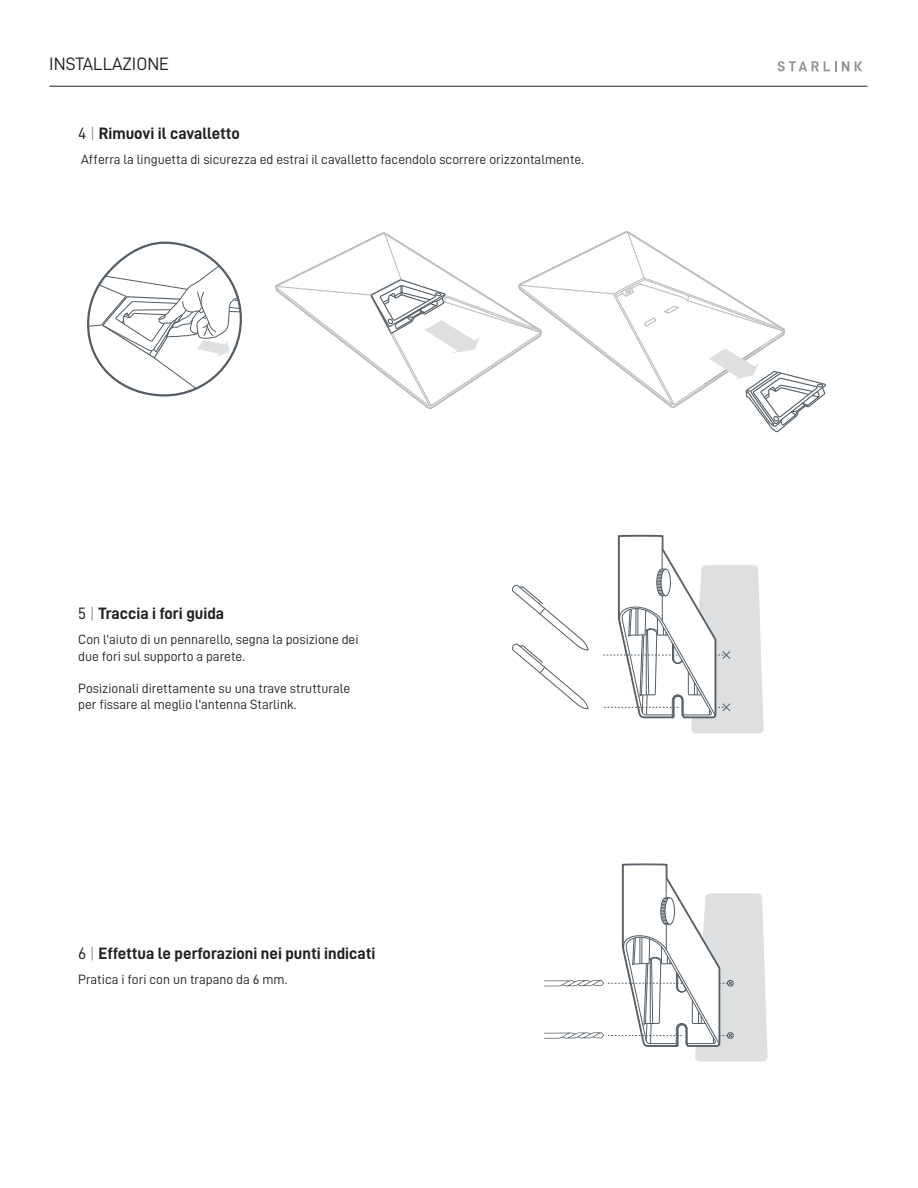
<style>
.page{position:relative;width:918px;height:1188px;background:#fff}
.page>*{position:absolute;margin:0;border:0;box-sizing:border-box;transform-origin:0 0}
.t1{font:18px "D DIN";color:#231f20}
.t2{font:16.5px "D DIN Bold";color:#231f20}
.t3{font:13.5px/16.2px "D DIN";color:#231f20}
.s1{font-family:"D DIN"}
.s2{font-family:"D DIN";color:#939598}
</style>
<div class="page">
<svg style="left:778px;top:61px;width:71px;height:10px"></svg>
<svg style="left:855px;top:61px;width:7px;height:10px"></svg>
<hr style="left:50px;top:86px;width:817px;height:1px;background:#231f20">
<svg style="left:602px;top:535px;width:162px;height:199px"></svg>
<svg style="left:544px;top:863px;width:224px;height:199px"></svg>
<svg style="left:275px;top:231px;width:551px;height:202px"></svg>
<svg style="left:87px;top:241px;width:155px;height:156px"></svg>
<svg style="left:512px;top:584px;width:77px;height:126px"></svg>
<h1 class="t1" style="left:49px;top:54px;width:121px">INSTALLAZIONE</h1>
<p class="t2" style="left:78px;top:124px;width:163px"><span class="s1">4</span> <span class="s2">|</span> Rimuovi il cavalletto</p>
<p class="t3" style="left:81px;top:151px;width:504px">Afferra la linguetta di sicurezza ed estrai il cavalletto facendolo scorrere orizzontalmente.</p>
<p class="t2" style="left:78px;top:604px;width:147px"><span class="s1">5</span> <span class="s2">|</span> Traccia i fori guida</p>
<p class="t3" style="left:78px;top:631px;width:282px">Con l'aiuto di un pennarello, segna la posizione dei due fori sul supporto a parete.</p>
<p class="t3" style="left:78px;top:680px;width:274px">Posizionali direttamente su una trave strutturale per fissare al meglio l'antenna Starlink.</p>
<p class="t2" style="left:78px;top:944px;width:299px"><span class="s1">6</span> <span class="s2">|</span> Effettua le perforazioni nei punti indicati</p>
<p class="t3" style="left:78px;top:971px;width:211px">Pratica i fori con un trapano da 6 mm.</p>
</div>
